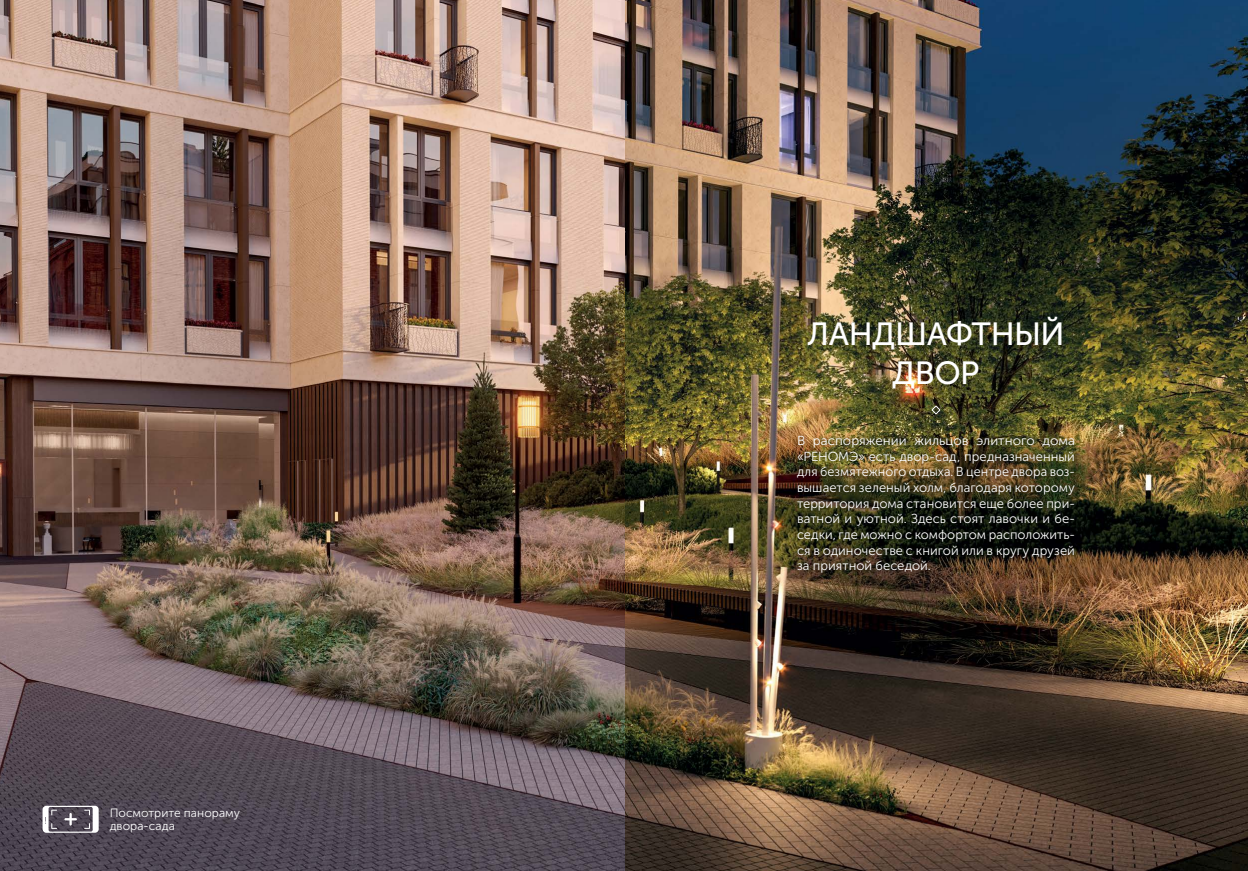
<style>
.page{position:relative;width:1248px;height:871px;background:#fff}
.page>*{position:absolute;margin:0;border:0;box-sizing:border-box;transform-origin:0 0}
.t1{font:32px/38.4px "Museo Sans Cyrl 500";letter-spacing:-.02em;color:#fff;text-align:center}
.t2{font:13px/15.6px "Museo Sans Cyrl 300";letter-spacing:.005em;color:#fff;text-align:justify}
.t3{font:12px/13px "Museo Sans Cyrl 300";letter-spacing:.005em;color:#fff}
</style>
<div class="page">
<img style="left:624px;top:0;width:623px;height:870px">
<img style="left:0;top:0;width:624px;height:870px">
<div style="left:791px;top:430px;width:288px;height:147px;background:#000;opacity:.75"></div>
<div style="left:931px;top:405px;width:9px;height:9px;border:1px solid #fff;border-radius:3px"></div>
<svg style="left:43px;top:805px;width:56px;height:27px"></svg>
<p class="t3" style="left:110px;top:806px;width:132px">Посмотрите панораму двора-сада</p>
<h1 class="t1" style="left:807px;top:315px;width:259px">ЛАНДШАФТНЫЙ<br>ДВОР</h1>
<p class="t2" style="left:797px;top:433px;width:279px">В распоряжении жильцов элитного дома «РЕНОМЭ» есть двор-сад, предназначенный для безмятежного отдыха. В центре двора воз&shy;вышается зеленый холм, благодаря которому территория дома становится еще более при&shy;ватной и уютной. Здесь стоят лавочки и бе&shy;седки, где можно с комфортом расположить&shy;ся в одиночестве с книгой или в кругу друзей за приятной беседой.</p>
</div>
